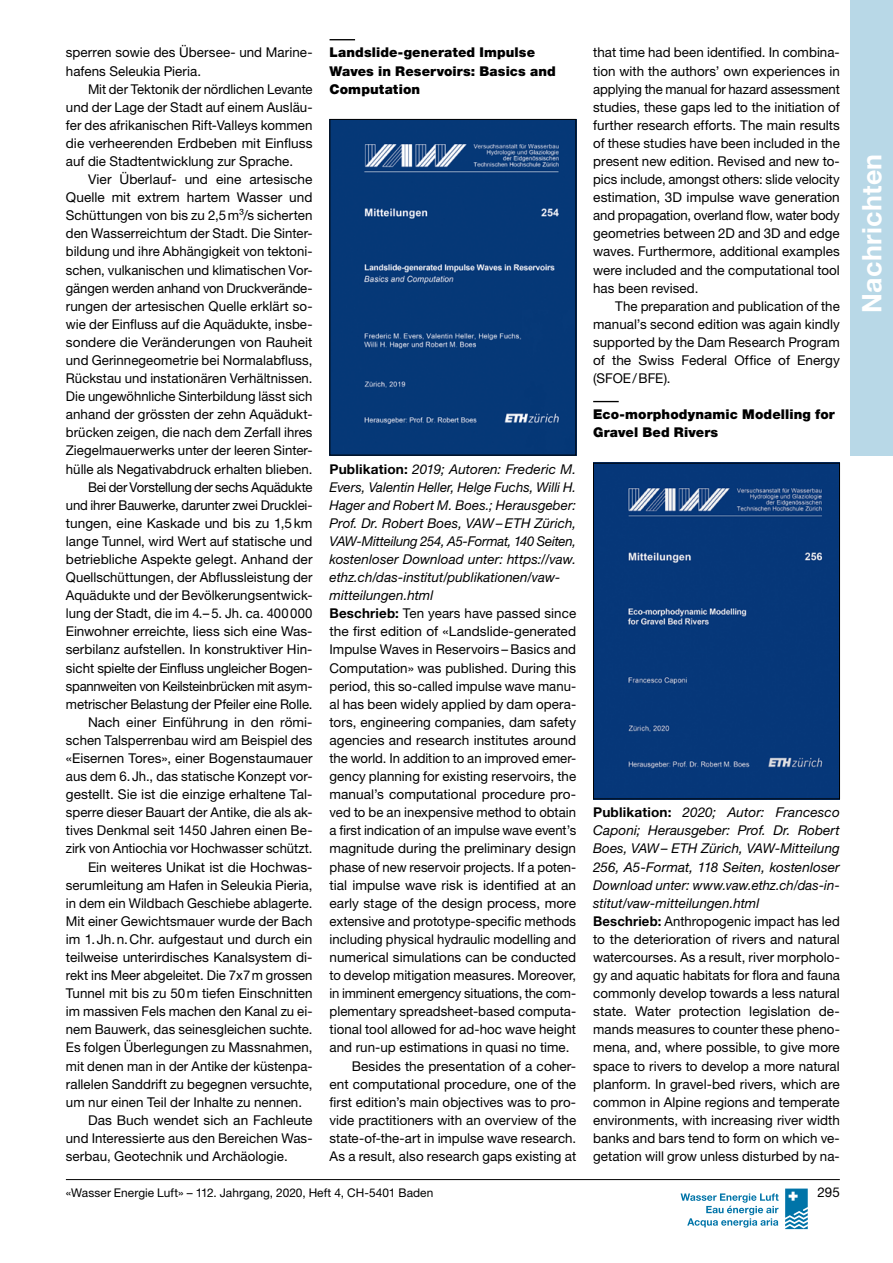
<style>
.page{position:relative;width:893px;height:1263px;background:#fff}
.page>*{position:absolute;margin:0;border:0;box-sizing:border-box;transform-origin:0 0}
.t1{font:700 27px "Helvetica Neue LT Pro";letter-spacing:.015em;color:#fff}
._9pt_Grundtext_Ez{font:13.5px/18.1px "Helvetica Neue LT Pro";color:#000;text-align:justify}
._9pt_Grundtext{font:13.5px/18.1px "Helvetica Neue LT Pro";color:#000;text-align:justify}
._9pt_Grundtext-2{font:italic 13.5px/18.1px "Helvetica Neue LT Pro";letter-spacing:.005em;color:#000;text-align:justify}
.Zwischentitel_Nachri{font:900 13.5px/18.1px "Helvetica Neue LT Pro";letter-spacing:.01em;color:#000}
.t2{font:12px "Helvetica Neue LT Pro";letter-spacing:.005em;color:#000}
.s1{font-weight:700;font-style:normal}
.s2{font-weight:700}
</style>
<div class="page">
<div style="left:850px;top:0;width:43px;height:455px;background:#b8d8e7"></div>
<hr style="left:66px;top:1179px;width:774px;height:1px;background:#000">
<svg style="left:785px;top:1188px;width:23px;height:41px"></svg>
<svg style="left:681px;top:1193px;width:98px;height:34px"></svg>
<svg style="left:593px;top:401px;width:26px;height:1px"></svg>
<img style="left:595px;top:465px;width:243px;height:332px">
<div style="left:593px;top:463px;width:247px;height:336px;border:1px solid #000"></div>
<svg style="left:330px;top:39px;width:25px;height:1px"></svg>
<img style="left:332px;top:121px;width:242px;height:332px">
<div style="left:330px;top:119px;width:246px;height:336px;border:1px solid #000"></div>
<p class="_9pt_Grundtext" style="left:66px;top:43px;width:247px">sperren sowie des Übersee- und Marine&shy;hafens Seleukia Pieria.</p>
<p class="_9pt_Grundtext_Ez" style="left:66px;top:79px;width:248px;text-indent:22px">Mit der Tektonik der nördlichen Levante und der Lage der Stadt auf einem Ausläu&shy;fer des afrikanischen Rift-Valleys kommen die verheerenden Erdbeben mit Einfluss auf die Stadtentwicklung zur Sprache.</p>
<p class="_9pt_Grundtext_Ez" style="left:66px;top:170px;width:248px;text-indent:22px">Vier Überlauf- und eine artesische Quelle mit extrem hartem Wasser und Schüttungen von bis zu 2,5m³/s sicherten den Wasserreichtum der Stadt. Die Sinter&shy;bildung und ihre Abhängigkeit von tektoni&shy;schen, vulkanischen und klimatischen Vor&shy;gängen werden anhand von Druckverände&shy;rungen der artesischen Quelle erklärt so&shy;wie der Einfluss auf die Aquädukte, insbe&shy;sondere die Veränderungen von Rauheit und Gerinnegeometrie bei Normalabfluss, Rückstau und instationären Verhältnissen.<br>Die ungewöhnliche Sinterbildung lässt sich anhand der grössten der zehn Aquädukt&shy;brücken zeigen, die nach dem Zerfall ihres Ziegelmauerwerks unter der leeren Sinter&shy;hülle als Negativabdruck erhalten blieben.</p>
<p class="_9pt_Grundtext_Ez" style="left:66px;top:477px;width:248px;text-indent:22px">Bei der Vorstellung der sechs Aquädukte und ihrer Bauwerke, darunter zwei Drucklei&shy;tungen, eine Kaskade und bis zu 1,5km lange Tunnel, wird Wert auf statische und betriebliche Aspekte gelegt. Anhand der Quellschüttungen, der Abflussleistung der Aquädukte und der Bevölkerungsentwick&shy;lung der Stadt, die im 4.– 5. Jh. ca. 400000<br>Einwohner erreichte, liess sich eine Was&shy;serbilanz aufstellen. In konstruktiver Hin&shy;sicht spielte der Einfluss ungleicher Bogen&shy;spannweiten von Keilsteinbrücken mit asym&shy;metrischer Belastung der Pfeiler eine Rolle.</p>
<p class="_9pt_Grundtext_Ez" style="left:66px;top:713px;width:248px;text-indent:22px">Nach einer Einführung in den römi&shy;schen Talsperrenbau wird am Beispiel des «Eisernen Tores», einer Bogenstaumauer aus dem 6.Jh., das statische Konzept vor&shy;gestellt. Sie ist die einzige erhaltene Tal&shy;sperre dieser Bauart der Antike, die als ak&shy;tives Denkmal seit 1450 Jahren einen Be&shy;zirk von Antiochia vor Hochwasser schützt.</p>
<p class="_9pt_Grundtext_Ez" style="left:66px;top:857px;width:248px;text-indent:22px">Ein weiteres Unikat ist die Hochwas&shy;serumleitung am Hafen in Seleukia Pieria, in dem ein Wildbach Geschiebe ablagerte.<br>Mit einer Gewichtsmauer wurde der Bach im 1.Jh.n.Chr. aufgestaut und durch ein teilweise unterirdisches Kanalsystem di&shy;rekt ins Meer abgeleitet. Die 7x7m grossen Tunnel mit bis zu 50m tiefen Einschnitten im massiven Fels machen den Kanal zu ei&shy;nem Bauwerk, das seinesgleichen suchte.<br>Es folgen Überlegungen zu Massnahmen, mit denen man in der Antike der küstenpa&shy;rallelen Sanddrift zu begegnen versuchte, um nur einen Teil der Inhalte zu nennen.</p>
<p class="_9pt_Grundtext_Ez" style="left:66px;top:1111px;width:248px;text-indent:22px">Das Buch wendet sich an Fachleute und Interessierte aus den Bereichen Was&shy;serbau, Geotechnik und Archäologie.</p>
<p class="Zwischentitel_Nachri" style="left:330px;top:43px;width:228px">Landslide-generated Impulse<br>Waves in Reservoirs: Basics and<br>Computation</p>
<p class="_9pt_Grundtext-2" style="left:330px;top:459px;width:248px;text-align:left"><span class="s1">Publikation:</span> 2019; Autoren: Frederic M.<br>Evers, Valentin Heller, Helge Fuchs, Willi H.<br>Hager and Robert M. Boes.; Herausgeber:<br>Prof. Dr. Robert Boes, VAW – ETH Zürich, VAW-Mitteilung 254, A5-Format, 140 Seiten, kostenloser Download unter: https://vaw. ethz.ch/das-institut/publikationen/vaw&shy;mitteilungen.html</p>
<p class="_9pt_Grundtext" style="left:330px;top:604px;width:248px"><span class="s2">Beschrieb:</span> Ten years have passed since the first edition of «Landslide-generated Impulse Waves in Reservoirs –Basics and Computation» was published. During this period, this so-called impulse wave manu&shy;al has been widely applied by dam opera&shy;tors, engineering companies, dam safety agencies and research institutes around the world. In addition to an improved emer&shy;gency planning for existing reservoirs, the manual’s computational procedure pro&shy;ved to be an inexpensive method to obtain a first indication of an impulse wave event’s magnitude during the preliminary design phase of new reservoir projects. If a poten&shy;tial impulse wave risk is identified at an early stage of the design process, more extensive and prototype-specific methods including physical hydraulic modelling and numerical simulations can be conducted to develop mitigation measures. Moreover, in imminent emergency situations, the com&shy;plementary spreadsheet-based computa&shy;tional tool allowed for ad-hoc wave height and run-up estimations in quasi no time.</p>
<p class="_9pt_Grundtext_Ez" style="left:330px;top:1056px;width:248px;text-indent:22px">Besides the presentation of a coher&shy;ent computational procedure, one of the first edition’s main objectives was to pro&shy;vide practitioners with an overview of the state-of-the-art in impulse wave research.<br>As a result, also research gaps existing at</p>
<p class="_9pt_Grundtext_Ez" style="left:593px;top:43px;width:248px">that time had been identified. In combina&shy;tion with the authors’ own experiences in applying the manual for hazard assessment studies, these gaps led to the initiation of further research efforts. The main results of these studies have been included in the present new edition. Revised and new to&shy;pics include, amongst others: slide velocity estimation, 3D impulse wave generation and propagation, overland flow, water body geometries between 2D and 3D and edge waves. Furthermore, additional examples were included and the computational tool has been revised.</p>
<p class="_9pt_Grundtext_Ez" style="left:593px;top:296px;width:248px;text-indent:22px">The preparation and publication of the manual’s second edition was again kindly supported by the Dam Research Program of the Swiss Federal Office of Energy (SFOE/BFE).</p>
<p class="Zwischentitel_Nachri" style="left:593px;top:405px;width:243px">Eco-morphodynamic Modelling for<br>Gravel Bed Rivers</p>
<p class="_9pt_Grundtext-2" style="left:593px;top:803px;width:248px"><span class="s1">Publikation:</span> 2020; Autor: Francesco Caponi; Herausgeber: Prof. Dr. Robert Boes, VAW– ETH Zürich, VAW-Mitteilung 256, A5-Format, 118 Seiten, kostenloser Download unter: www.vaw.ethz.ch/das-in&shy;stitut/vaw-mitteilungen.html</p>
<p class="_9pt_Grundtext" style="left:593px;top:912px;width:248px"><span class="s2">Beschrieb:</span> Anthropogenic impact has led to the deterioration of rivers and natural watercourses. As a result, river morpholo&shy;gy and aquatic habitats for flora and fauna commonly develop towards a less natural state. Water protection legislation de&shy;mands measures to counter these pheno&shy;mena, and, where possible, to give more space to rivers to develop a more natural planform. In gravel-bed rivers, which are common in Alpine regions and temperate environments, with increasing river width banks and bars tend to form on which ve&shy;getation will grow unless disturbed by na-</p>
<p class="t2" style="left:66px;top:1185px;width:369px">«Wasser Energie Luft» – 112. Jahrgang, 2020, Heft 4, CH-5401 Baden</p>
<p class="_9pt_Grundtext" style="left:817px;top:1183px;width:24px">295</p>
<h1 class="t1" style="left:855px;top:313px;width:161px;rotate:-90deg">Nachrichten</h1>
</div>
